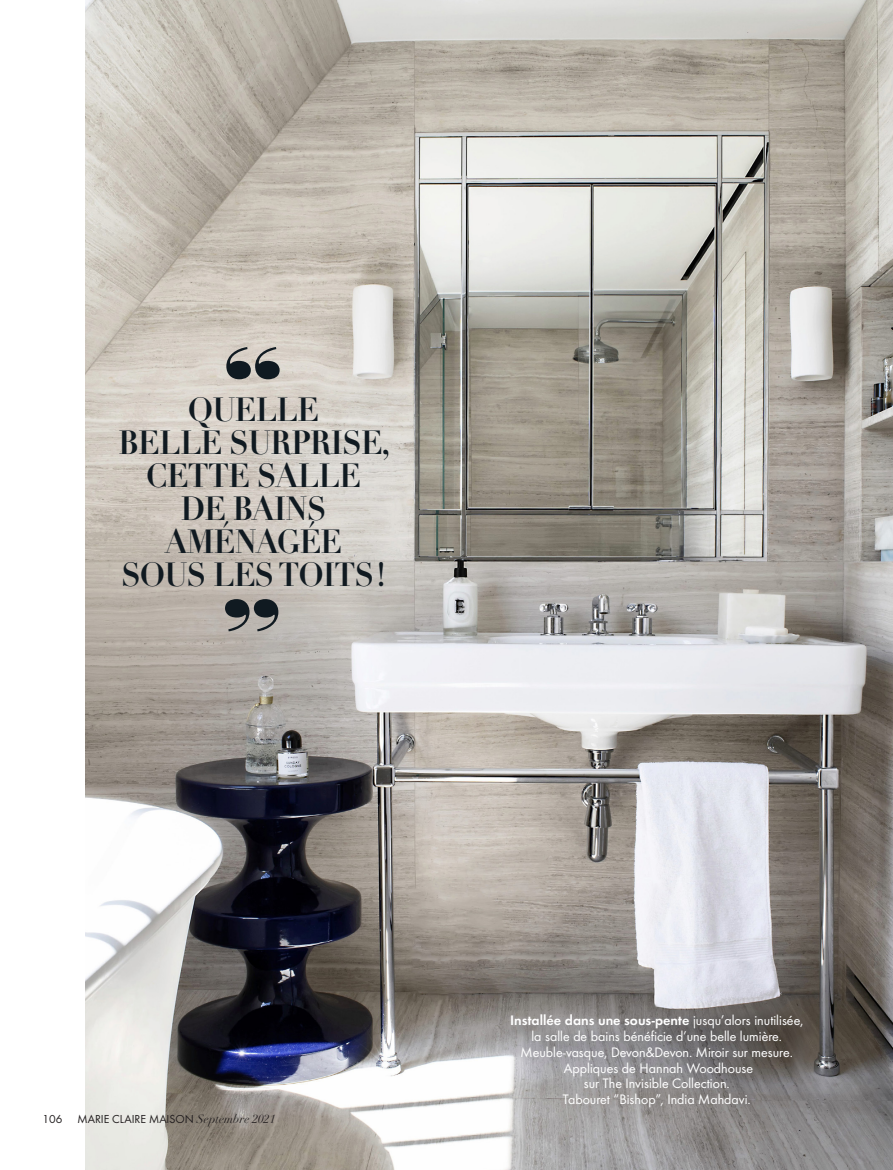
<style>
.page{position:relative;width:893px;height:1170px;background:#fff}
.page>*{position:absolute;margin:0;border:0;box-sizing:border-box;transform-origin:0 0}
.GUILLEMETS{font:79.5px "Bodoni Std Poster";color:#101a21}
.RELANCE{font:700 33px/33px "Didot LT Std";letter-spacing:-.02em;color:#101a21;text-align:center;scale:.9 1}
.TEXTE{font:14.25px/15.8px "Futura Boo";color:#fff;text-align:center}
.t1{font:12px "Futura Boo";color:#231f20}
.s1{font-family:"Didot LT Std";font-style:italic}
.s2{font-family:"Futura Dem"}
</style>
<div class="page">
<img style="left:85px;top:0;width:808px;height:1169px">
<p class="GUILLEMETS" style="left:224px;top:327px;width:59px">“</p>
<p class="RELANCE" style="left:119px;top:393px;width:303px">QUELLE<br>BELLE SURPRISE,<br>CETTE SALLE<br>DE BAINS<br>AMÉNAGÉE<br>SOUS LES TOITS!</p>
<p class="GUILLEMETS" style="left:223px;top:578px;width:59px">”</p>
<p class="t1" style="left:43px;top:1111px;width:234px">106 MARIE CLAIRE MAISON <span class="s1">Septembre 2021</span></p>
<p class="TEXTE" style="left:510px;top:1011px;width:295px"><span class="s2">Installée dans une sous-pente</span> jusqu’alors inutilisée, la salle de bains bénéficie d’une belle lumière.<br>Meuble-vasque, Devon&amp;Devon. Miroir sur mesure.<br>Appliques de Hannah Woodhouse<br>sur The Invisible Collection.<br>Tabouret “Bishop”, India Mahdavi.</p>
</div>
